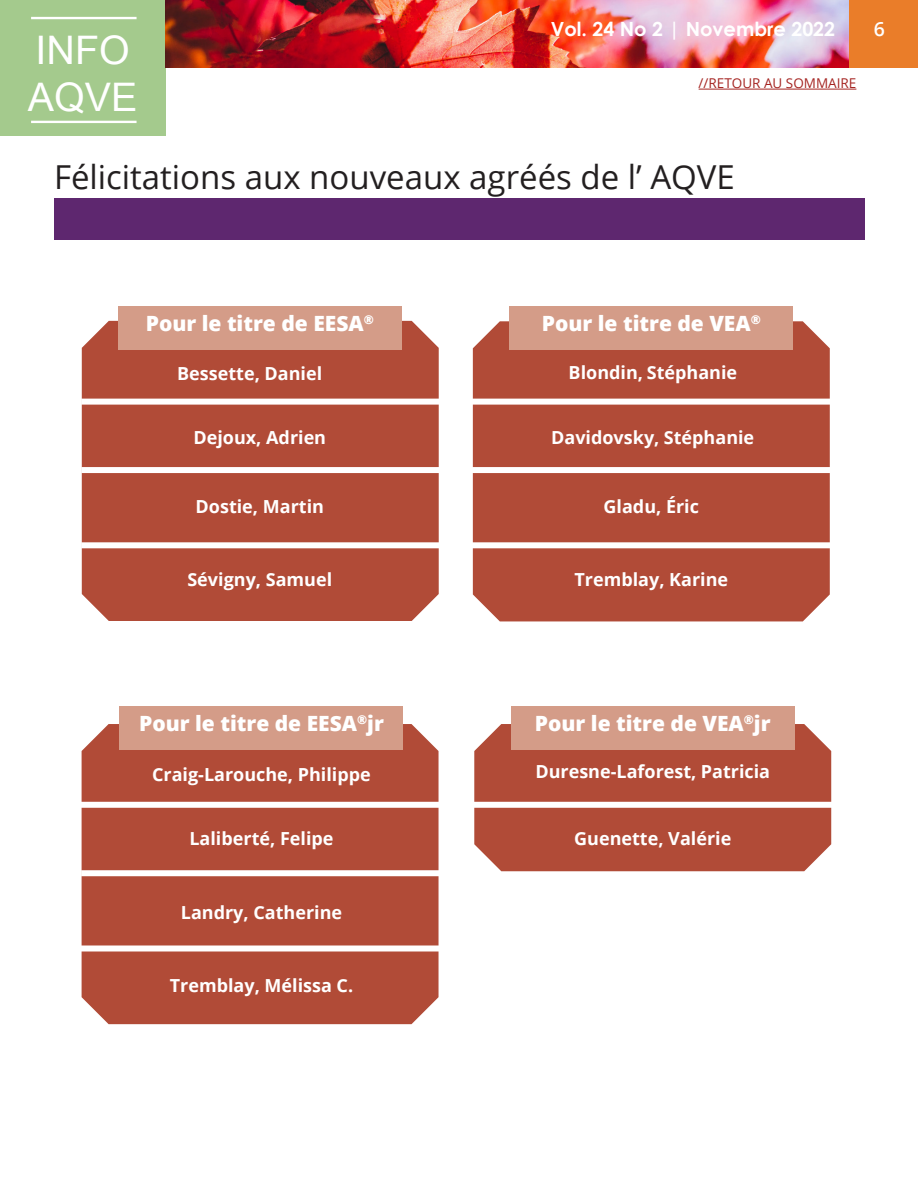
<style>
.page{position:relative;width:918px;height:1188px;background:#fff}
.page>*{position:absolute;margin:0;border:0;box-sizing:border-box;transform-origin:0 0}
.t1{font:39.3px/47.2px "Arial Unicode MS";color:#fff}
.Titre{font:33px "Open Sans";color:#231f20}
.t2{font:800 21px "Open Sans";color:#fff}
.t3{font:700 19.5px "Century Gothic";color:#fff}
.t4{font:600 19.5px "Open Sans";color:#fff}
.t5{font:700 18px "Open Sans";color:#fff}
.t6{font:13.5px "Open Sans";color:#a52522}
</style>
<div class="page">
<div style="left:0;top:0;width:165px;height:136px;background:#a4ca8d"></div>
<hr style="left:31px;top:17px;width:106px;height:2px;background:#fff">
<hr style="left:31px;top:121px;width:106px;height:2px;background:#fff">
<img style="left:165px;top:0;width:684px;height:68px">
<div style="left:849px;top:0;width:69px;height:68px;background:#ea7d29"></div>
<hr style="left:699px;top:89px;width:157px;height:1px;background:#a52522">
<div style="left:54px;top:198px;width:810px;height:41px;background:#5e276f"></div>
<div style="left:82px;top:321px;width:357px;height:300px;background:#b14b37"></div>
<div style="left:473px;top:321px;width:357px;height:300px;background:#b14b37"></div>
<div style="left:509px;top:306px;width:284px;height:44px;background:#d49c88"></div>
<div style="left:464px;top:399px;width:372px;height:6px;background:#fff"></div>
<div style="left:468px;top:467px;width:369px;height:6px;background:#fff"></div>
<div style="left:464px;top:542px;width:372px;height:6px;background:#fff"></div>
<div style="left:118px;top:306px;width:283px;height:44px;background:#d49c88"></div>
<div style="left:81px;top:399px;width:362px;height:6px;background:#fff"></div>
<div style="left:81px;top:467px;width:363px;height:6px;background:#fff"></div>
<div style="left:81px;top:542px;width:363px;height:6px;background:#fff"></div>
<div style="left:474px;top:724px;width:357px;height:147px;background:#b14b37"></div>
<div style="left:511px;top:706px;width:283px;height:44px;background:#d49c88"></div>
<div style="left:82px;top:724px;width:357px;height:300px;background:#b14b37"></div>
<div style="left:81px;top:802px;width:363px;height:6px;background:#fff"></div>
<div style="left:81px;top:870px;width:362px;height:6px;background:#fff"></div>
<div style="left:81px;top:946px;width:361px;height:6px;background:#fff"></div>
<div style="left:119px;top:706px;width:284px;height:44px;background:#d49c88"></div>
<div style="left:471px;top:802px;width:366px;height:6px;background:#fff"></div>
<h1 class="t1" style="left:28px;top:25px;width:111px">INFO<br>AQVE</h1>
<p class="t3" style="left:551px;top:14px;width:286px">Vol. 24 No 2 | Novembre 2022</p>
<p class="t4" style="left:874px;top:16px;width:13px">6</p>
<p class="t6" style="left:699px;top:74px;width:159px">//RETOUR AU SOMMAIRE</p>
<p class="Titre" style="left:54px;top:154px;width:682px">Félicitations aux nouveaux agréés de l’ AQVE</p>
<p class="t2" style="left:146px;top:307px;width:230px">Pour le titre de EESA<sup>®</sup></p>
<p class="t5" style="left:177px;top:360px;width:147px">Bessette, Daniel</p>
<p class="t2" style="left:542px;top:307px;width:221px">Pour le titre de VEA<sup>®</sup></p>
<p class="t5" style="left:569px;top:360px;width:170px">Blondin, Stéphanie</p>
<p class="t5" style="left:193px;top:424px;width:134px">Dejoux, Adrien</p>
<p class="t5" style="left:551px;top:424px;width:205px">Davidovsky, Stéphanie</p>
<p class="t5" style="left:196px;top:494px;width:130px">Dostie, Martin</p>
<p class="t5" style="left:604px;top:494px;width:97px">Gladu, Éric</p>
<p class="t5" style="left:187px;top:567px;width:146px">Sévigny, Samuel</p>
<p class="t5" style="left:574px;top:567px;width:155px">Tremblay, Karine</p>
<p class="t2" style="left:139px;top:707px;width:246px">Pour le titre de EESA<sup>®</sup>jr</p>
<p class="t5" style="left:193px;top:755px;width:137px">Bleau, Caroline</p>
<p class="t5" style="left:152px;top:762px;width:220px">Craig-Larouche, Philippe</p>
<p class="t2" style="left:535px;top:707px;width:237px">Pour le titre de VEA<sup>®</sup>jr</p>
<p class="t5" style="left:535px;top:759px;width:236px">Duresne-Laforest, Patricia</p>
<p class="t5" style="left:189px;top:826px;width:146px">Laliberté, Felipe</p>
<p class="t5" style="left:574px;top:826px;width:159px">Guenette, Valérie</p>
<p class="t5" style="left:181px;top:899px;width:163px">Landry, Catherine</p>
<p class="t5" style="left:170px;top:973px;width:185px">Tremblay, Mélissa C.</p>
</div>
